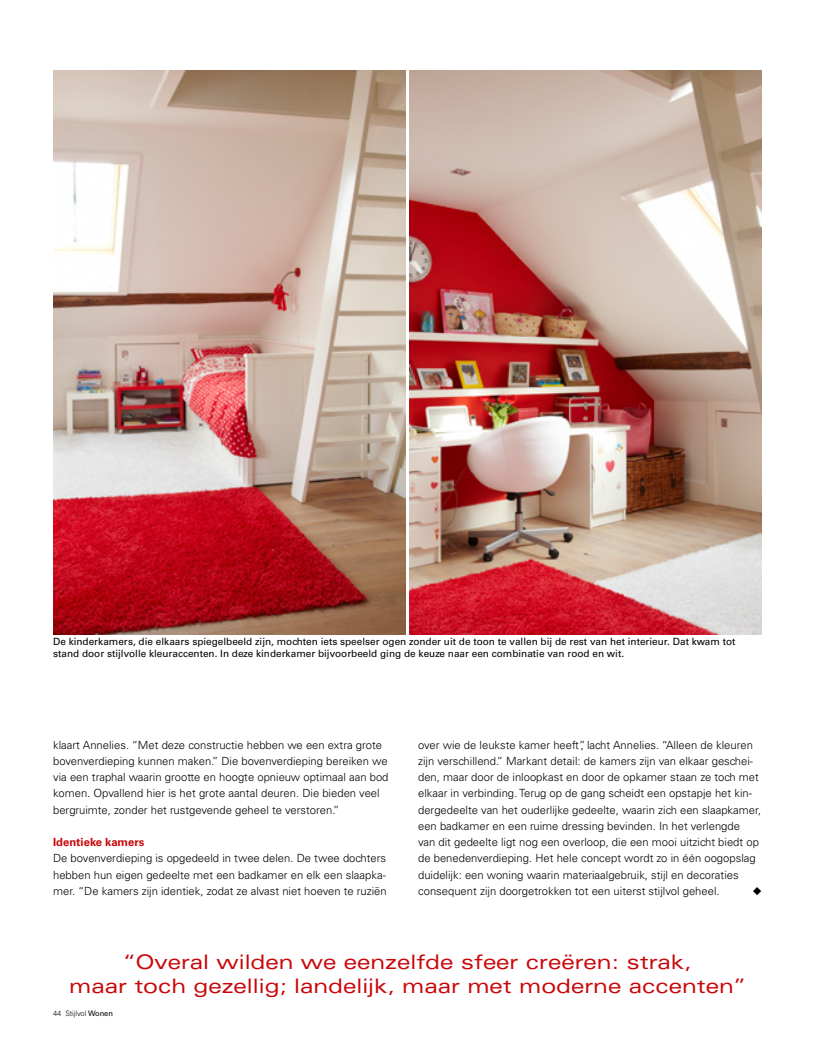
<style>
.page{position:relative;width:815px;height:1053px;background:#fff}
.page>*{position:absolute;margin:0;border:0;box-sizing:border-box;transform-origin:0 0}
.t1{font:expanded 20px/23.8px "Univers LT Std";color:#c9070a;text-align:center}
.t2{font:300 11.25px/16.2px "Univers LT Std";color:#000}
.t3{font:700 11.25px "Univers LT Std";color:#c9070a}
.t4{font:10px/11.2px "Univers LT Std";color:#000}
.t5{font:300 7.5px "Univers LT Std";letter-spacing:-.01em;color:#000}
.s1{font-weight:400}
</style>
<div class="page">
<img style="left:53px;top:71px;width:353px;height:563px">
<img style="left:409px;top:71px;width:353px;height:563px">
<p class="t4" style="left:53px;top:636px;width:684px">De kinderkamers, die elkaars spiegelbeeld zijn, mochten iets speelser ogen zonder uit de toon te vallen bij de rest van het interieur. Dat kwam tot stand door stijlvolle kleuraccenten. In deze kinderkamer bijvoorbeeld ging de keuze naar een combinatie van rood en wit.</p>
<p class="t2" style="left:53px;top:736px;width:337px">klaart Annelies. “Met deze constructie hebben we een extra grote bovenverdieping kunnen maken.” Die bovenverdieping bereiken we via een traphal waarin grootte en hoogte opnieuw optimaal aan bod komen. Opvallend hier is het grote aantal deuren. Die bieden veel bergruimte, zonder het rustgevende geheel te verstoren.”</p>
<p class="t3" style="left:53px;top:835px;width:93px">Identieke kamers</p>
<p class="t2" style="left:53px;top:850px;width:335px;text-align:justify">De bovenverdieping is opgedeeld in twee delen. De twee dochters hebben hun eigen gedeelte met een badkamer en elk een slaapka&shy;mer. “De kamers zijn identiek, zodat ze alvast niet hoeven te ruziën</p>
<p class="t2" style="left:418px;top:736px;width:345px">over wie de leukste kamer heeft”, lacht Annelies. “Alleen de kleuren zijn verschillend.” Markant detail: de kamers zijn van elkaar geschei&shy;den, maar door de inloopkast en door de opkamer staan ze toch met elkaar in verbinding. Terug op de gang scheidt een opstapje het kin&shy;dergedeelte van het ouderlijke gedeelte, waarin zich een slaapkamer, een badkamer en een ruime dressing bevinden. In het verlengde<br>van dit gedeelte ligt nog een overloop, die een mooi uitzicht biedt op de benedenverdieping. Het hele concept wordt zo in één oogopslag duidelijk: een woning waarin materiaalgebruik, stijl en decoraties consequent zijn doorgetrokken tot een uiterst stijlvol geheel.</p>
<h1 class="t1" style="left:69px;top:949px;width:678px">“Overal wilden we eenzelfde sfeer creëren: strak,<br>maar toch gezellig; landelijk, maar met moderne accenten”</h1>
<p class="t5" style="left:53px;top:1008px;width:61px">44 Stijlvol <span class="s1">Wonen</span></p>
</div>
